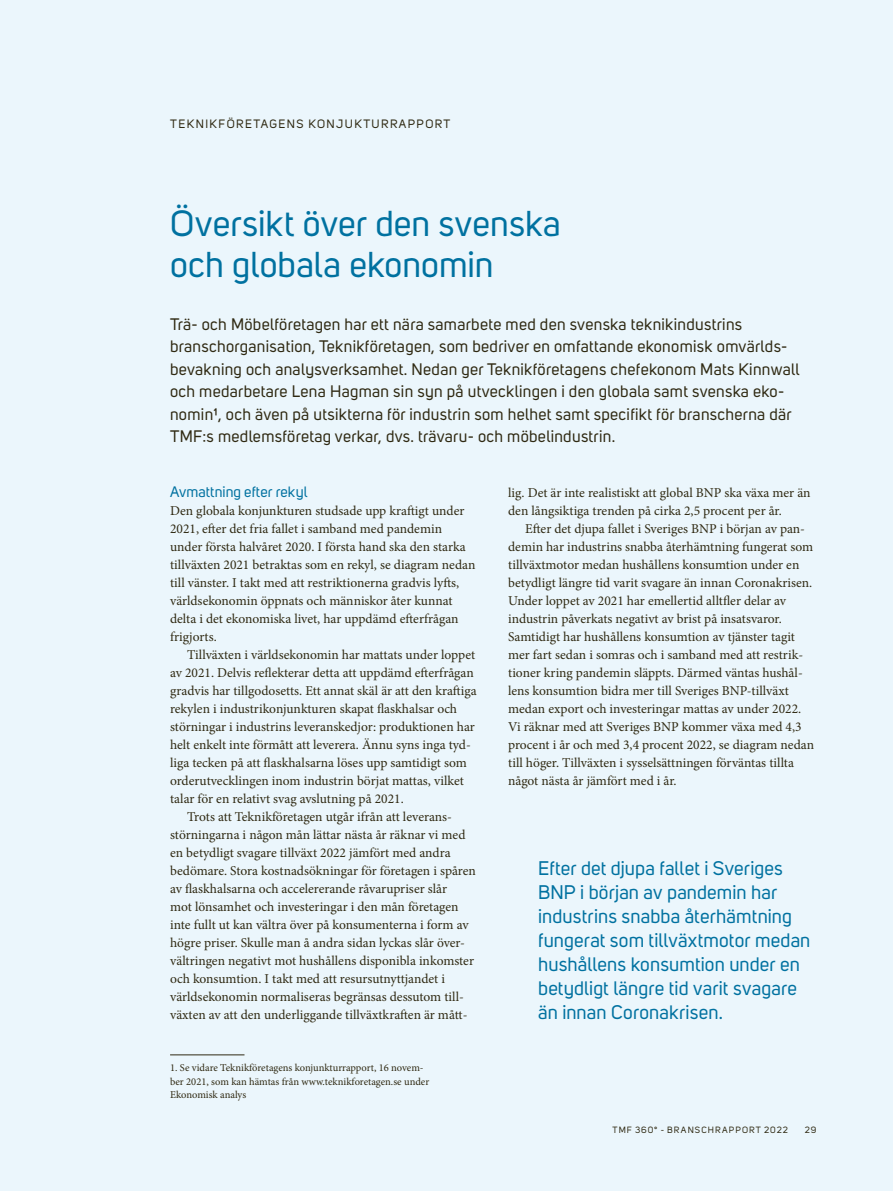
<style>
.page{position:relative;width:893px;height:1191px;background:#ebf6fc}
.page>*{position:absolute;margin:0;border:0;box-sizing:border-box;transform-origin:0 0}
.H2_Konjuktur{font:36px/40.5px "Uni Sans";letter-spacing:.005em;color:#0071a0}
.Citat{font:19.5px/24px "Uni Sans";letter-spacing:.005em;color:#0071a0}
.Ingress{font:16.5px/22.5px "Uni Sans";letter-spacing:.02em;color:#2f2912}
.t1{font:15px "Uni Sans";letter-spacing:.005em;color:#0071a0}
.Body_indent{font:13.5px/18px "Minion Pro";color:#2f2912}
.Body{font:13.5px/18px "Minion Pro";color:#2f2912}
.Vinjett{font:12px "Uni Sans";letter-spacing:.12em;color:#2f2912}
.Sidnot{font:10.5px/13.5px "Minion Pro";letter-spacing:-.005em;color:#2f2912}
.t2{font:9px "Uni Sans";letter-spacing:.12em;color:#2f2912}
</style>
<div class="page">
<hr style="left:170px;top:1054px;width:74px;height:1px;background:#2f2912">
<p class="Vinjett" style="left:170px;top:117px;width:282px">TEKNIKFÖRETAGENS KONJUKTURRAPPORT</p>
<p class="H2_Konjuktur" style="left:170px;top:204px;width:392px">Översikt över den svenska och globala ekonomin</p>
<p class="Ingress" style="left:170px;top:313px;width:631px">Trä- och Möbelföretagen har ett nära samarbete med den svenska teknikindustrins branschorganisation, Teknikföretagen, som bedriver en omfattande ekonomisk omvärlds&shy;bevakning och analysverksamhet. Nedan ger Teknikföretagens chefekonom Mats Kinnwall och medarbetare Lena Hagman sin syn på utvecklingen i den globala samt svenska eko&shy;nomin¹, och även på utsikterna för industrin som helhet samt specifikt för branscherna där TMF:s medlemsföretag verkar, dvs. trävaru- och möbelindustrin.</p>
<h4 class="t1" style="left:170px;top:483px;width:139px">Avmattning efter rekyl</h4>
<p class="Body" style="left:170px;top:502px;width:307px">Den globala konjunkturen studsade upp kraftigt under 2021, efter det fria fallet i samband med pandemin under första halvåret 2020. I första hand ska den starka tillväxten 2021 betraktas som en rekyl, se diagram nedan till vänster. I takt med att restriktionerna gradvis lyfts, världsekonomin öppnats och människor åter kunnat delta i det ekonomiska livet, har uppdämd efterfrågan frigjorts.</p>
<p class="Body_indent" style="left:170px;top:646px;width:308px;text-indent:17px">Tillväxten i världsekonomin har mattats under loppet av 2021. Delvis reflekterar detta att uppdämd efterfrågan gradvis har tillgodosetts. Ett annat skäl är att den kraftiga rekylen i industrikonjunkturen skapat flaskhalsar och störningar i industrins leveranskedjor: produktionen har helt enkelt inte förmått att leverera. Ännu syns inga tyd&shy;liga tecken på att flaskhalsarna löses upp samtidigt som orderutvecklingen inom industrin börjat mattas, vilket talar för en relativt svag avslutning på 2021.</p>
<p class="Body_indent" style="left:170px;top:808px;width:307px;text-indent:17px">Trots att Teknikföretagen utgår ifrån att leverans&shy;störningarna i någon mån lättar nästa år räknar vi med en betydligt svagare tillväxt 2022 jämfört med andra bedömare. Stora kostnadsökningar för företagen i spåren av flaskhalsarna och accelererande råvarupriser slår<br>mot lönsamhet och investeringar i den mån företagen inte fullt ut kan vältra över på konsumenterna i form av högre priser. Skulle man å andra sidan lyckas slår över&shy;vältringen negativt mot hushållens disponibla inkomster och konsumtion. I takt med att resursutnyttjandet i världsekonomin normaliseras begränsas dessutom till&shy;växten av att den underliggande tillväxtkraften är mått-</p>
<p class="Sidnot" style="left:170px;top:1061px;width:261px">1. Se vidare Teknikföretagens konjunkturrapport, 16 novem&shy;ber 2021, som kan hämtas från www.teknikforetagen.se under<br>Ekonomisk analys</p>
<p class="Body_indent" style="left:508px;top:484px;width:304px">lig. Det är inte realistiskt att global BNP ska växa mer än den långsiktiga trenden på cirka 2,5 procent per år.</p>
<p class="Body_indent" style="left:508px;top:520px;width:307px;text-indent:17px">Efter det djupa fallet i Sveriges BNP i början av pan&shy;demin har industrins snabba återhämtning fungerat som tillväxtmotor medan hushållens konsumtion under en betydligt längre tid varit svagare än innan Coronakrisen.<br>Under loppet av 2021 har emellertid alltfler delar av industrin påverkats negativt av brist på insatsvaror.<br>Samtidigt har hushållens konsumtion av tjänster tagit mer fart sedan i somras och i samband med att restrik&shy;tioner kring pandemin släppts. Därmed väntas hushål&shy;lens konsumtion bidra mer till Sveriges BNP-tillväxt medan export och investeringar mattas av under 2022.<br>Vi räknar med att Sveriges BNP kommer växa med 4,3 procent i år och med 3,4 procent 2022, se diagram nedan till höger. Tillväxten i sysselsättningen förväntas tillta något nästa år jämfört med i år.</p>
<p class="Citat" style="left:538px;top:856px;width:274px">Efter det djupa fallet i Sveriges<br>BNP i början av pandemin har industrins snabba återhämtning fungerat som tillväxtmotor medan hushållens konsumtion under en betydligt längre tid varit svagare än innan Coronakrisen.</p>
<p class="t2" style="left:612px;top:1124px;width:177px">TMF 360° - BRANSCHRAPPORT 2022</p>
<p class="t2" style="left:805px;top:1124px;width:13px">29</p>
</div>
